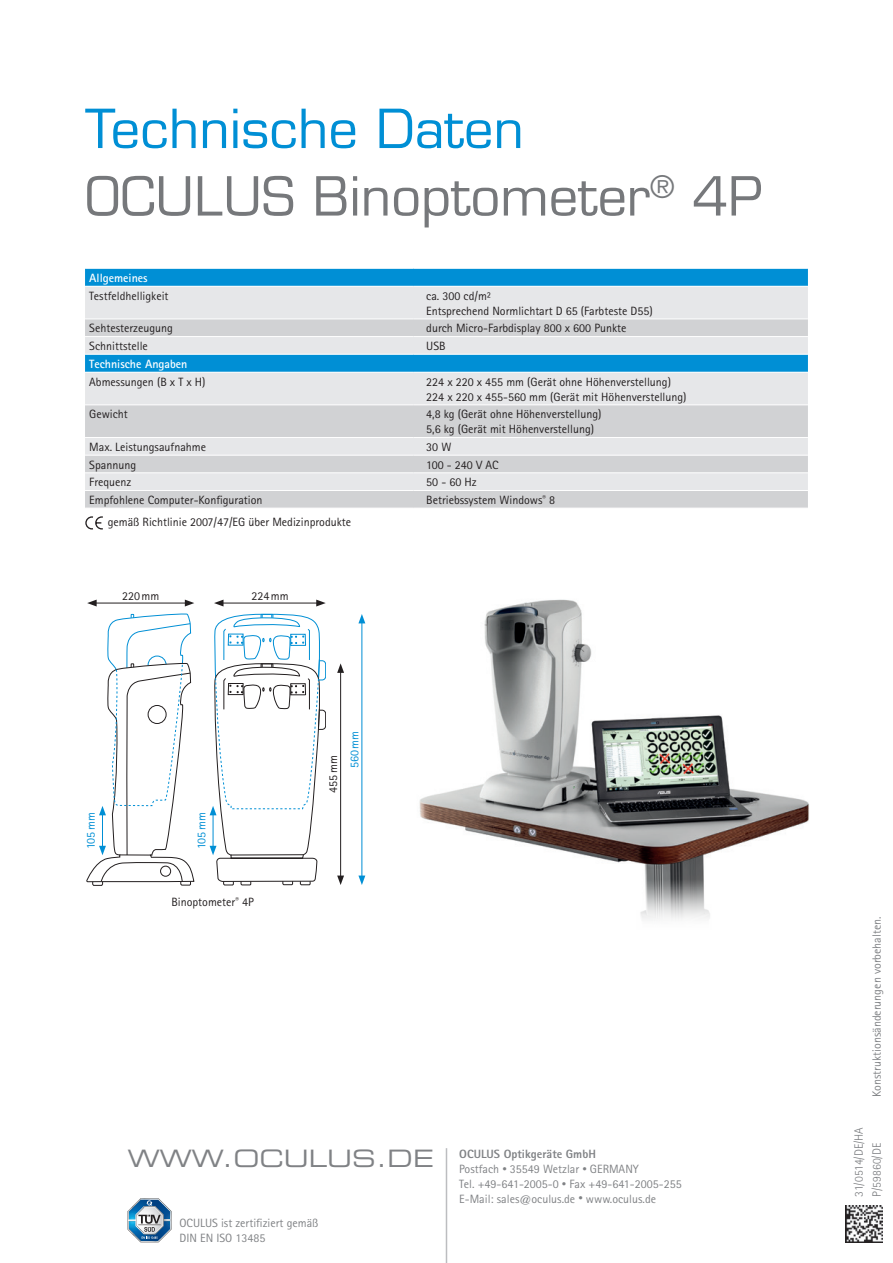
<style>
.page{position:relative;width:893px;height:1263px;background:#fff}
.page>*{position:absolute;margin:0;border:0;box-sizing:border-box;transform-origin:0 0}
.t1{font:52.5px/67.5px "Eurostile";color:#76787b}
.t2{font:12px/15px "Rotis Sans Serif";color:#231f20}
.t3{font:12px/15px "Rotis Sans Serif";color:#808285}
.t4{font:700 12px "Rotis Sans Serif";color:#fff}
.t5{font:300 12px/18px "Rotis Sans Serif";color:#76787b}
.t6{font:12px "Rotis Sans Serif";color:#008fd5}
.s1{color:#008fd5}
.s2{font-family:"Eurostile Extended Two";font-size:24px}
.s3{font-weight:800}
.s4{font-size:9px}
</style>
<div class="page">
<div style="left:85px;top:269px;width:723px;height:17px;background:#008fd5"></div>
<div style="left:85px;top:287px;width:723px;height:32px;background:#e6e7e9"></div>
<svg style="left:85px;top:320px;width:723px;height:188px;background:#c7d5de"></svg>
<hr style="left:85px;top:354px;width:328px;height:1px;background:#fff">
<hr style="left:413px;top:354px;width:395px;height:1px;background:#fff">
<hr style="left:85px;top:372px;width:328px;height:1px;background:#fff">
<hr style="left:413px;top:372px;width:395px;height:1px;background:#fff">
<hr style="left:85px;top:336px;width:328px;height:1px;background:#fff">
<hr style="left:85px;top:404px;width:328px;height:1px;background:#fff">
<hr style="left:85px;top:437px;width:328px;height:1px;background:#fff">
<hr style="left:85px;top:455px;width:328px;height:1px;background:#fff">
<hr style="left:85px;top:472px;width:328px;height:1px;background:#fff">
<hr style="left:85px;top:490px;width:328px;height:1px;background:#fff">
<hr style="left:413px;top:336px;width:395px;height:1px;background:#fff">
<hr style="left:413px;top:404px;width:395px;height:1px;background:#fff">
<hr style="left:413px;top:437px;width:395px;height:1px;background:#fff">
<hr style="left:413px;top:455px;width:395px;height:1px;background:#fff">
<hr style="left:413px;top:472px;width:395px;height:1px;background:#fff">
<hr style="left:413px;top:490px;width:395px;height:1px;background:#fff">
<hr style="left:221px;top:603px;width:98px;height:1px;background:#231f20">
<svg style="left:214px;top:600px;width:10px;height:6px"></svg>
<svg style="left:316px;top:600px;width:10px;height:6px"></svg>
<hr style="left:340px;top:670px;width:1px;height:208px;background:#231f20">
<svg style="left:337px;top:875px;width:7px;height:10px"></svg>
<svg style="left:337px;top:663px;width:7px;height:10px"></svg>
<hr style="left:361px;top:621px;width:1px;height:257px;background:#008fd5">
<svg style="left:358px;top:875px;width:7px;height:10px"></svg>
<svg style="left:358px;top:614px;width:7px;height:9px"></svg>
<hr style="left:94px;top:603px;width:93px;height:1px;background:#231f20">
<svg style="left:87px;top:600px;width:10px;height:6px"></svg>
<svg style="left:185px;top:600px;width:9px;height:6px"></svg>
<img style="left:419px;top:599px;width:390px;height:280px">
<img style="left:640px;top:879px;width:70px;height:41px">
<hr style="left:446px;top:1148px;width:1px;height:115px;background:#bcbdc0">
<svg style="left:128px;top:1198px;width:44px;height:44px"></svg>
<img style="left:845px;top:1205px;width:37px;height:37px">
<svg style="left:85px;top:516px;width:18px;height:14px"></svg>
<svg style="left:86px;top:613px;width:108px;height:273px"></svg>
<svg style="left:210px;top:614px;width:116px;height:271px"></svg>
<h1 class="t1" style="left:85px;top:95px;width:680px"><span class="s1">Technische Daten<br></span>OCULUS Binoptometer<sup>®</sup> 4P</h1>
<p class="t4" style="left:89px;top:270px;width:60px">Allgemeines</p>
<p class="t2" style="left:89px;top:288px;width:81px">Testfeldhelligkeit</p>
<p class="t2" style="left:426px;top:288px;width:228px">ca. 300 cd/m²<br>Entsprechend Normlichtart D 65 (Farbteste D55)</p>
<p class="t2" style="left:89px;top:321px;width:85px">Sehtesterzeugung</p>
<p class="t2" style="left:426px;top:321px;width:202px">durch Micro-Farbdisplay 800 x 600 Punkte</p>
<p class="t2" style="left:89px;top:338px;width:60px">Schnittstelle</p>
<p class="t2" style="left:426px;top:338px;width:21px">USB</p>
<p class="t4" style="left:89px;top:356px;width:100px">Technische Angaben</p>
<p class="t2" style="left:89px;top:374px;width:118px">Abmessungen (B x T x H)</p>
<p class="t2" style="left:426px;top:374px;width:262px">224 x 220 x 455 mm (Gerät ohne Höhenverstellung)<br>224 x 220 x 455-560 mm (Gerät mit Höhenverstellung)</p>
<p class="t2" style="left:89px;top:407px;width:40px">Gewicht</p>
<p class="t2" style="left:426px;top:407px;width:177px">4,8 kg (Gerät ohne Höhenverstellung)<br>5,6 kg (Gerät mit Höhenverstellung)</p>
<p class="t2" style="left:89px;top:439px;width:118px">Max. Leistungsaufnahme</p>
<p class="t2" style="left:426px;top:439px;width:27px">30 W</p>
<p class="t2" style="left:89px;top:457px;width:48px">Spannung</p>
<p class="t2" style="left:426px;top:457px;width:74px">100 - 240 V AC</p>
<p class="t2" style="left:89px;top:475px;width:44px">Frequenz</p>
<p class="t2" style="left:426px;top:475px;width:52px">50 - 60 Hz</p>
<p class="t2" style="left:89px;top:492px;width:175px">Empfohlene Computer-Konfiguration</p>
<p class="t2" style="left:426px;top:492px;width:130px">Betriebssystem Windows<sup>®</sup> 8</p>
<p class="t2" style="left:108px;top:514px;width:245px">gemäß Richtlinie 2007/47/EG über Medizinprodukte</p>
<p class="t2" style="left:122px;top:588px;width:39px">220mm</p>
<p class="t2" style="left:251px;top:588px;width:39px">224mm</p>
<p class="t6" style="left:84px;top:849px;width:38px;rotate:-90deg">105mm</p>
<p class="t6" style="left:194px;top:849px;width:38px;rotate:-90deg">105mm</p>
<p class="t2" style="left:171px;top:895px;width:84px">Binoptometer<sup>®</sup> 4P</p>
<p class="t2" style="left:326px;top:793px;width:39px;rotate:-90deg">455mm</p>
<p class="t6" style="left:347px;top:768px;width:39px;rotate:-90deg">560mm</p>
<p class="t3" style="left:459px;top:1146px;width:224px;text-indent:-331px"><span class="s2">WWW.OCULUS.DE</span> <span class="s3">OCULUS Optikgeräte GmbH<br></span>Postfach <span class="s4">•</span> 35549 Wetzlar <span class="s4">•</span> GERMANY<br>Tel. +49-641-2005-0 <span class="s4">•</span> Fax +49-641-2005-255<br>E-Mail: sales@oculus.de <span class="s4">•</span> www.oculus.de</p>
<p class="t3" style="left:179px;top:1215px;width:141px">OCULUS ist zertifiziert gemäß<br>DIN EN ISO 13485</p>
<p class="t3" style="left:869px;top:1097px;width:182px;rotate:-90deg">Konstruktionsänderungen vorbehalten.</p>
<p class="t5" style="left:850px;top:1197px;width:71px;rotate:-90deg">31/0514/DE/HA<br>P/59860/DE</p>
</div>
